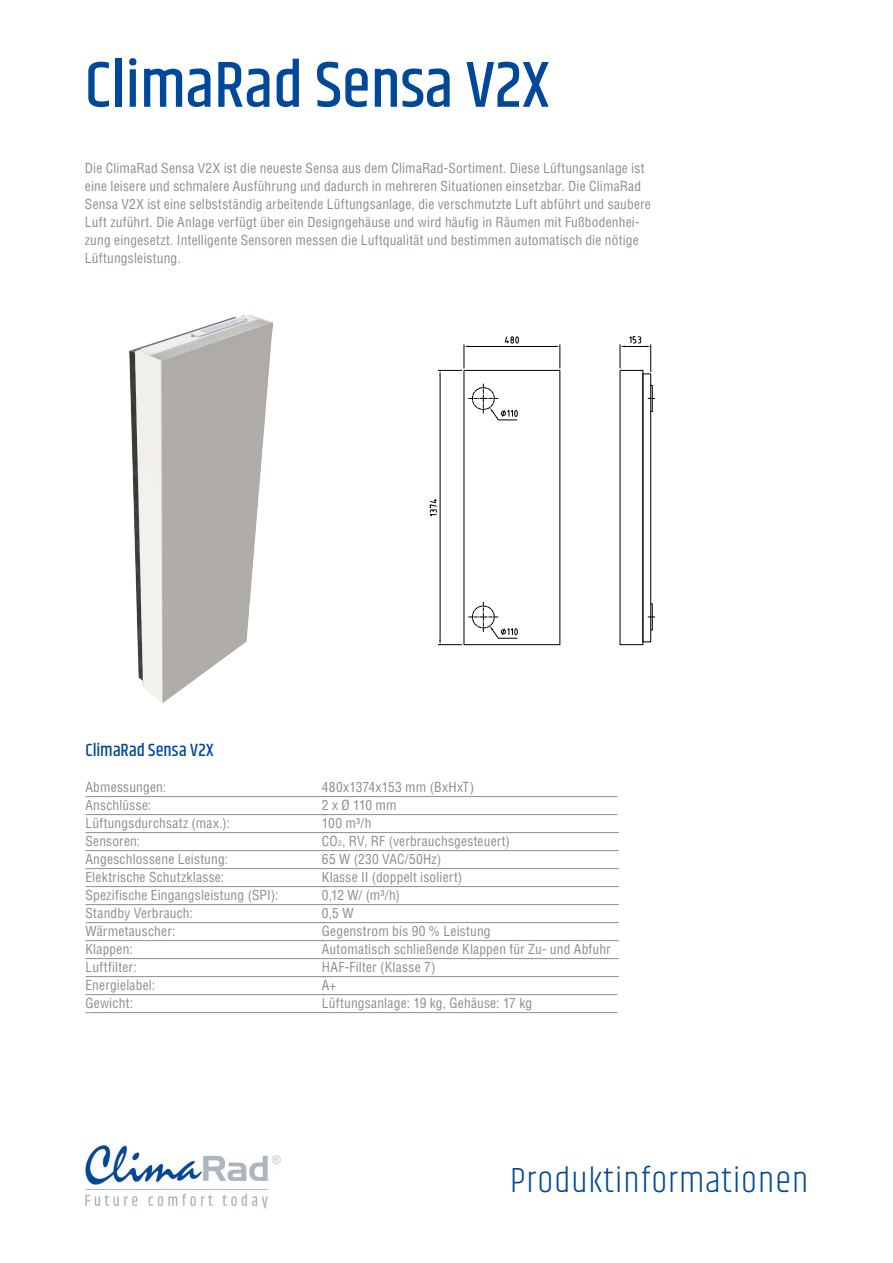
<style>
.page{position:relative;width:893px;height:1263px;background:#fff}
.page>*{position:absolute;margin:0;border:0;box-sizing:border-box;transform-origin:0 0}
.t1{font:500 66px "Khand";color:#00489a}
.t2{font:300 36px "Khand";letter-spacing:.03em;color:#00489a}
.t3{font:500 18px "Khand";letter-spacing:.005em;color:#00489a}
.t4{font:condensed 13.5px/18px "Helvetica LT Std";letter-spacing:.015em;color:#888f94}
.s1{font-size:7.5px}
</style>
<div class="page">
<svg style="left:429px;top:341px;width:227px;height:305px"></svg>
<hr style="left:469px;top:346px;width:86px;height:1px;background:#000">
<svg style="left:555px;top:344px;width:6px;height:24px"></svg>
<svg style="left:505px;top:336px;width:14px;height:8px"></svg>
<hr style="left:440px;top:375px;width:1px;height:265px;background:#000">
<svg style="left:438px;top:640px;width:24px;height:5px"></svg>
<svg style="left:438px;top:344px;width:31px;height:31px"></svg>
<svg style="left:430px;top:499px;width:7px;height:17px"></svg>
<svg style="left:648px;top:603px;width:7px;height:27px"></svg>
<svg style="left:648px;top:385px;width:7px;height:27px"></svg>
<div style="left:620px;top:370px;width:23px;height:275px;border:1px solid #000"></div>
<svg style="left:620px;top:336px;width:31px;height:36px"></svg>
<svg style="left:468px;top:384px;width:49px;height:36px"></svg>
<svg style="left:468px;top:602px;width:49px;height:36px"></svg>
<img style="left:130px;top:315px;width:142px;height:387px">
<hr style="left:322px;top:796px;width:295px;height:1px;background:#888f94">
<hr style="left:322px;top:814px;width:295px;height:1px;background:#888f94">
<hr style="left:322px;top:832px;width:297px;height:1px;background:#888f94">
<hr style="left:322px;top:850px;width:297px;height:1px;background:#888f94">
<hr style="left:322px;top:868px;width:297px;height:1px;background:#888f94">
<hr style="left:322px;top:886px;width:297px;height:1px;background:#888f94">
<hr style="left:322px;top:904px;width:297px;height:1px;background:#888f94">
<hr style="left:322px;top:922px;width:297px;height:1px;background:#888f94">
<hr style="left:322px;top:940px;width:297px;height:1px;background:#888f94">
<hr style="left:322px;top:958px;width:297px;height:1px;background:#888f94">
<hr style="left:322px;top:976px;width:297px;height:1px;background:#888f94">
<hr style="left:322px;top:994px;width:295px;height:1px;background:#888f94">
<hr style="left:322px;top:1012px;width:295px;height:1px;background:#888f94">
<hr style="left:85px;top:796px;width:240px;height:1px;background:#888f94">
<hr style="left:85px;top:814px;width:242px;height:1px;background:#888f94">
<hr style="left:85px;top:832px;width:239px;height:1px;background:#888f94">
<hr style="left:85px;top:850px;width:238px;height:1px;background:#888f94">
<hr style="left:85px;top:868px;width:238px;height:1px;background:#888f94">
<hr style="left:85px;top:886px;width:240px;height:1px;background:#888f94">
<hr style="left:85px;top:904px;width:238px;height:1px;background:#888f94">
<hr style="left:85px;top:922px;width:240px;height:1px;background:#888f94">
<hr style="left:85px;top:940px;width:239px;height:1px;background:#888f94">
<hr style="left:85px;top:958px;width:237px;height:1px;background:#888f94">
<hr style="left:85px;top:976px;width:241px;height:1px;background:#888f94">
<hr style="left:85px;top:994px;width:240px;height:1px;background:#888f94">
<hr style="left:85px;top:1012px;width:237px;height:1px;background:#888f94">
<img style="left:85px;top:1145px;width:196px;height:64px">
<h1 class="t1" style="left:85px;top:44px;width:466px">ClimaRad Sensa V2X</h1>
<p class="t4" style="left:85px;top:159px;width:567px">Die ClimaRad Sensa V2X ist die neueste Sensa aus dem ClimaRad-Sortiment. Diese Lüftungsanlage ist eine leisere und schmalere Ausführung und dadurch in mehreren Situationen einsetzbar. Die ClimaRad Sensa V2X ist eine selbstständig arbeitende Lüftungsanlage, die verschmutzte Luft abführt und saubere Luft zuführt. Die Anlage verfügt über ein Designgehäuse und wird häufig in Räumen mit Fußbodenhei&shy;zung eingesetzt. Intelligente Sensoren messen die Luftqualität und bestimmen automatisch die nötige Lüftungsleistung.</p>
<h3 class="t3" style="left:85px;top:739px;width:130px">ClimaRad Sensa V2X</h3>
<p class="t4" style="left:85px;top:778px;width:195px">Abmessungen:<br>Anschlüsse:<br>Lüftungsdurchsatz (max.):<br>Sensoren:<br>Angeschlossene Leistung:<br>Elektrische Schutzklasse:<br>Spezifische Eingangsleistung (SPI):<br>Standby Verbrauch:<br>Wärmetauscher:<br>Klappen:<br>Luftfilter:<br>Energielabel:<br>Gewicht:</p>
<p class="t4" style="left:322px;top:778px;width:290px">480x1374x153 mm (BxHxT)<br>2 x Ø 110 mm<br>100 m³/h<br>CO<span class="s1">2</span>, RV, RF (verbrauchsgesteuert)<br>65 W (230 VAC/50Hz)<br>Klasse II (doppelt isoliert)<br>0,12 W/ (m³/h)<br>0,5 W<br>Gegenstrom bis 90 % Leistung<br>Automatisch schließende Klappen für Zu- und Abfuhr<br>HAF-Filter (Klasse 7)<br>A+<br>Lüftungsanlage: 19 kg, Gehäuse: 17 kg</p>
<h2 class="t2" style="left:510px;top:1159px;width:300px">Produktinformationen</h2>
</div>
